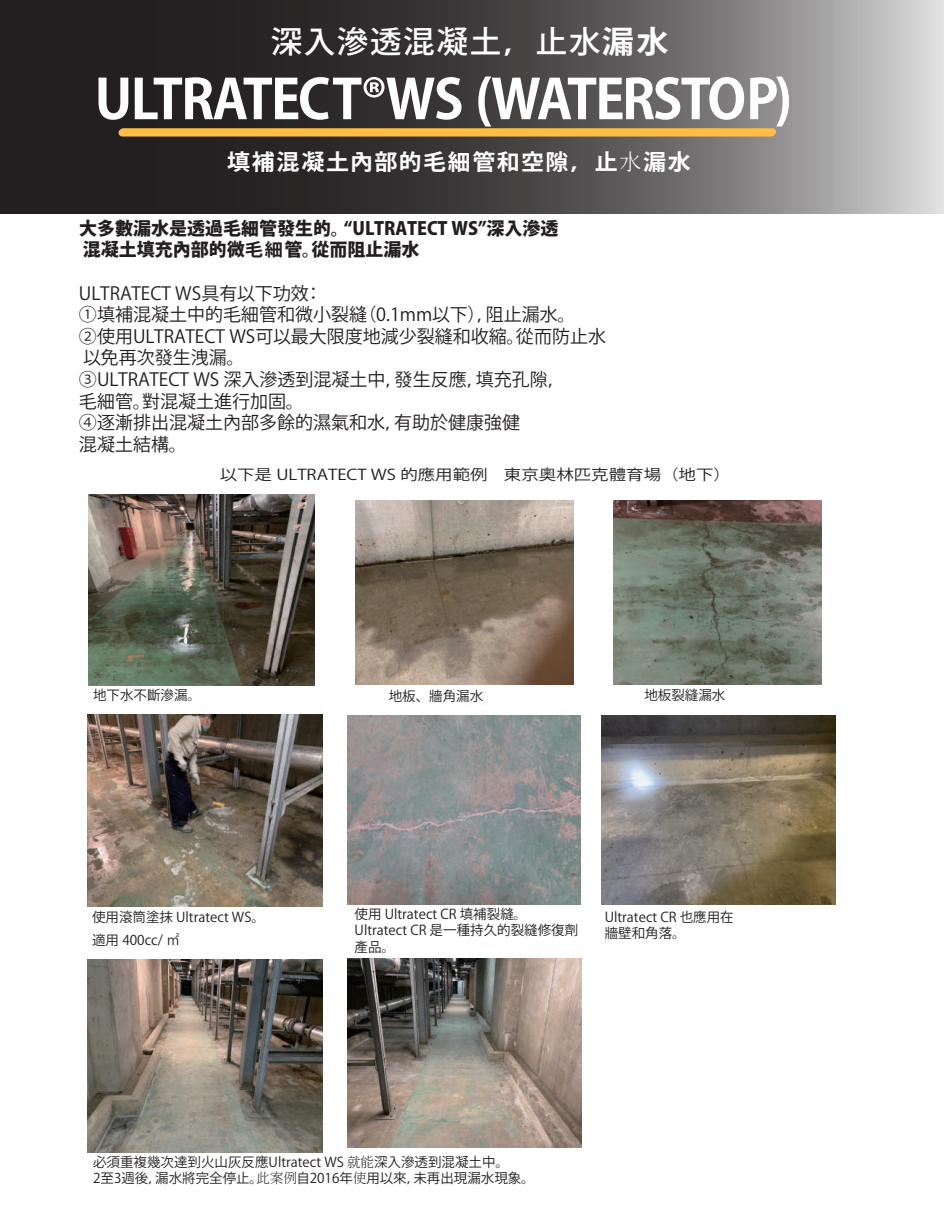
<style>
.page{position:relative;width:944px;height:1214px;background:#fff}
.page>*{position:absolute;margin:0;border:0;box-sizing:border-box;transform-origin:0 0}
.t1{font:700 54px "Koz Go Pro";letter-spacing:-.035em;color:#fff}
.t2{font:500 30.9px "Koz Go Pro";letter-spacing:.05em;color:#fff}
.t3{font:700 22.05px "Koz Go Pro";letter-spacing:.065em;color:#fff;scale:1.04 1}
.t4{font:18px/21.6px "Koz Go Pro";color:#231f20}
.t5{font:800 18px/21.6px "Koz Go Pro";color:#231f20}
.t6{font:14.85px "Koz Go Pro";color:#231f20;scale:1.18 1}
.t7{font:13.5px/16.2px "Koz Go Pro";color:#231f20}
.s1{font-weight:700}
.s2{font-family:"Adobe Ming Std";font-weight:300}
.s3{font-weight:700;font-size:17.7px}
</style>
<div class="page">
<svg style="left:0;top:0;width:944px;height:214px;background:#555252"></svg>
<div style="left:120px;top:128px;width:656px;height:8px;background:#ffbd46;border-radius:4px"></div>
<div style="left:119px;top:129px;width:656px;height:7px;background:#ffbd46;border-radius:4px"></div>
<img style="left:89px;top:494px;width:225px;height:191px">
<img style="left:356px;top:500px;width:217px;height:185px">
<img style="left:613px;top:501px;width:208px;height:183px">
<img style="left:88px;top:714px;width:235px;height:192px">
<img style="left:347px;top:715px;width:234px;height:189px">
<img style="left:601px;top:715px;width:234px;height:189px">
<img style="left:88px;top:960px;width:235px;height:192px">
<img style="left:347px;top:958px;width:234px;height:189px">
<h2 class="t2" style="left:271px;top:21px;width:399px">深入滲透混凝土，止水<span class="s1">漏水</span></h2>
<h1 class="t1" style="left:95px;top:65px;width:699px">ULTRATECT®WS (WATERSTOP)</h1>
<h3 class="t3" style="left:227px;top:147px;width:447px">填補混凝土內部的毛細管和空隙，止<span class="s2">水</span>漏水</h3>
<h3 class="t5" style="left:79px;top:219px;width:481px">大多數漏水是透過毛細管發生的。“ULTRATECT WS”深入滲透混凝土填充內部的微<span class="s3">毛細</span>管。從而阻止漏水</h3>
<h3 class="t4" style="left:79px;top:283px;width:528px">ULTRATECT WS具有以下功效：<br>①填補混凝土中的毛細管和微小裂縫（0.1mm以下），阻止漏水。<br>②使用ULTRATECT WS可以最大限度地減少裂縫和收縮。從而防止水以免再次發生洩漏。<br>③ULTRATECT WS 深入滲透到混凝土中，發生反應，填充孔隙，<br>毛細管。對混凝土進行加固。<br>④逐漸排出混凝土內部多餘的濕氣和水，有助於健康強健<br>混凝土結構。</h3>
<p class="t6" style="left:220px;top:464px;width:435px">以下是 ULTRATECT WS 的應用範例 東京奧林匹克體育場（地下）</p>
<p class="t7" style="left:93px;top:687px;width:110px">地下水不斷滲漏。</p>
<p class="t7" style="left:389px;top:688px;width:96px">地板、牆角漏水</p>
<p class="t7" style="left:644px;top:687px;width:82px">地板裂縫漏水</p>
<p class="t7" style="left:92px;top:905px;width:174px;line-height:23.7px">使用滾筒塗抹 Ultratect WS。適用 400cc/ ㎡</p>
<p class="t7" style="left:354px;top:906px;width:225px">使用 Ultratect CR 填補裂縫。<br>Ultratect CR 是一種持久的裂縫修復劑產品。</p>
<p class="t7" style="left:604px;top:909px;width:130px">Ultratect CR 也應用在牆壁和角落。</p>
<p class="t7" style="left:93px;top:1154px;width:443px">必須重複幾次達到火山灰反應Ultratect WS <span class="s2">就能</span>深入滲透到混凝土中。<br>2至3週後，漏水將完全停止。<span class="s2">此案例</span>自2016年<span class="s2">使</span>用以來，未再出現漏水現象。</p>
</div>
